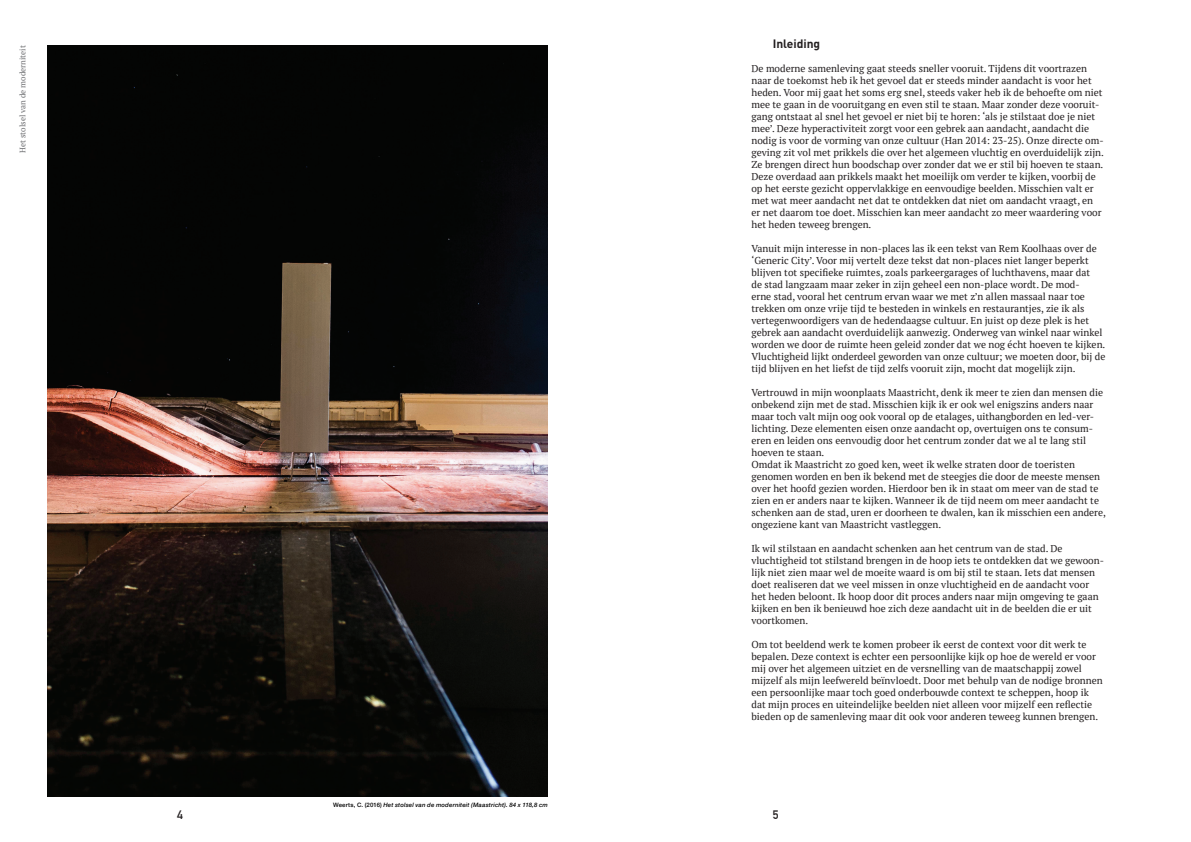
<style>
.page{position:relative;width:1191px;height:842px;background:#fff}
.page>*{position:absolute;margin:0;border:0;box-sizing:border-box;transform-origin:0 0}
.t1{font:700 12px "DIN";color:#231f20}
.t2{font:700 12px "DIN Alternate";color:#231f20}
.t3{font:10px/12px "PT Serif";color:#231f20}
.t4{font:8px "PT Serif";color:#6c6d70}
.Paragraph_Style_1{font:italic 500 6px "Helvetica Neue";letter-spacing:.025em;color:#000}
.s1{font-style:normal}
</style>
<div class="page">
<img style="left:48px;top:46px;width:500px;height:750px">
<p class="t4" style="left:17px;top:153px;width:109px;rotate:-90deg">Het stolsel van de moderniteit</p>
<p class="t1" style="left:772px;top:36px;width:49px">Inleiding</p>
<p class="Paragraph_Style_1" style="left:333px;top:800px;width:216px"><span class="s1">Weerts, C. (2016)</span> Het stolsel van de moderniteit (Maastricht). 84 x 118,8 cm</p>
<p class="t3" style="left:751px;top:62px;width:354px">De moderne samenleving gaat steeds sneller vooruit. Tijdens dit voortrazen naar de toekomst heb ik het gevoel dat er steeds minder aandacht is voor het heden. Voor mij gaat het soms erg snel, steeds vaker heb ik de behoefte om niet mee te gaan in de vooruitgang en even stil te staan. Maar zonder deze vooruit&shy;gang ontstaat al snel het gevoel er niet bij te horen: ‘als je stilstaat doe je niet mee’. Deze hyperactiviteit zorgt voor een gebrek aan aandacht, aandacht die nodig is voor de vorming van onze cultuur (Han 2014: 23-25). Onze directe om&shy;geving zit vol met prikkels die over het algemeen vluchtig en overduidelijk zijn.<br>Ze brengen direct hun boodschap over zonder dat we er stil bij hoeven te staan.<br>Deze overdaad aan prikkels maakt het moeilijk om verder te kijken, voorbij de op het eerste gezicht oppervlakkige en eenvoudige beelden. Misschien valt er met wat meer aandacht net dat te ontdekken dat niet om aandacht vraagt, en er net daarom toe doet. Misschien kan meer aandacht zo meer waardering voor het heden teweeg brengen.</p>
<p class="t3" style="left:751px;top:242px;width:355px">Vanuit mijn interesse in non-places las ik een tekst van Rem Koolhaas over de ‘Generic City’. Voor mij vertelt deze tekst dat non-places niet langer beperkt blijven tot specifieke ruimtes, zoals parkeergarages of luchthavens, maar dat<br>de stad langzaam maar zeker in zijn geheel een non-place wordt. De mod-<br>erne stad, vooral het centrum ervan waar we met z’n allen massaal naar toe trekken om onze vrije tijd te besteden in winkels en restaurantjes, zie ik als vertegenwoordigers van de hedendaagse cultuur. En juist op deze plek is het gebrek aan aandacht overduidelijk aanwezig. Onderweg van winkel naar winkel worden we door de ruimte heen geleid zonder dat we nog écht hoeven te kijken.<br>Vluchtigheid lijkt onderdeel geworden van onze cultuur; we moeten door, bij de tijd blijven en het liefst de tijd zelfs vooruit zijn, mocht dat mogelijk zijn.</p>
<p class="t3" style="left:751px;top:386px;width:353px">Vertrouwd in mijn woonplaats Maastricht, denk ik meer te zien dan mensen die onbekend zijn met de stad. Misschien kijk ik er ook wel enigszins anders naar maar toch valt mijn oog ook vooral op de etalages, uithangborden en led-ver&shy;lichting. Deze elementen eisen onze aandacht op, overtuigen ons te consum&shy;eren en leiden ons eenvoudig door het centrum zonder dat we al te lang stil hoeven te staan.</p>
<p class="t3" style="left:751px;top:458px;width:356px">Omdat ik Maastricht zo goed ken, weet ik welke straten door de toeristen genomen worden en ben ik bekend met de steegjes die door de meeste mensen over het hoofd gezien worden. Hierdoor ben ik in staat om meer van de stad te zien en er anders naar te kijken. Wanneer ik de tijd neem om meer aandacht te schenken aan de stad, uren er doorheen te dwalen, kan ik misschien een andere, ongeziene kant van Maastricht vastleggen.</p>
<p class="t3" style="left:751px;top:542px;width:354px">Ik wil stilstaan en aandacht schenken aan het centrum van de stad. De vluchtigheid tot stilstand brengen in de hoop iets te ontdekken dat we gewoon&shy;lijk niet zien maar wel de moeite waard is om bij stil te staan. Iets dat mensen doet realiseren dat we veel missen in onze vluchtigheid en de aandacht voor het heden beloont. Ik hoop door dit proces anders naar mijn omgeving te gaan kijken en ben ik benieuwd hoe zich deze aandacht uit in de beelden die er uit voortkomen.</p>
<p class="t3" style="left:751px;top:638px;width:353px">Om tot beeldend werk te komen probeer ik eerst de context voor dit werk te bepalen. Deze context is echter een persoonlijke kijk op hoe de wereld er voor mij over het algemeen uitziet en de versnelling van de maatschappij zowel mijzelf als mijn leefwereld beïnvloedt. Door met behulp van de nodige bronnen een persoonlijke maar toch goed onderbouwde context te scheppen, hoop ik dat mijn proces en uiteindelijke beelden niet alleen voor mijzelf een reflectie bieden op de samenleving maar dit ook voor anderen teweeg kunnen brengen.</p>
<p class="t2" style="left:177px;top:805px;width:7px">4</p>
<p class="t2" style="left:772px;top:805px;width:7px">5</p>
</div>
